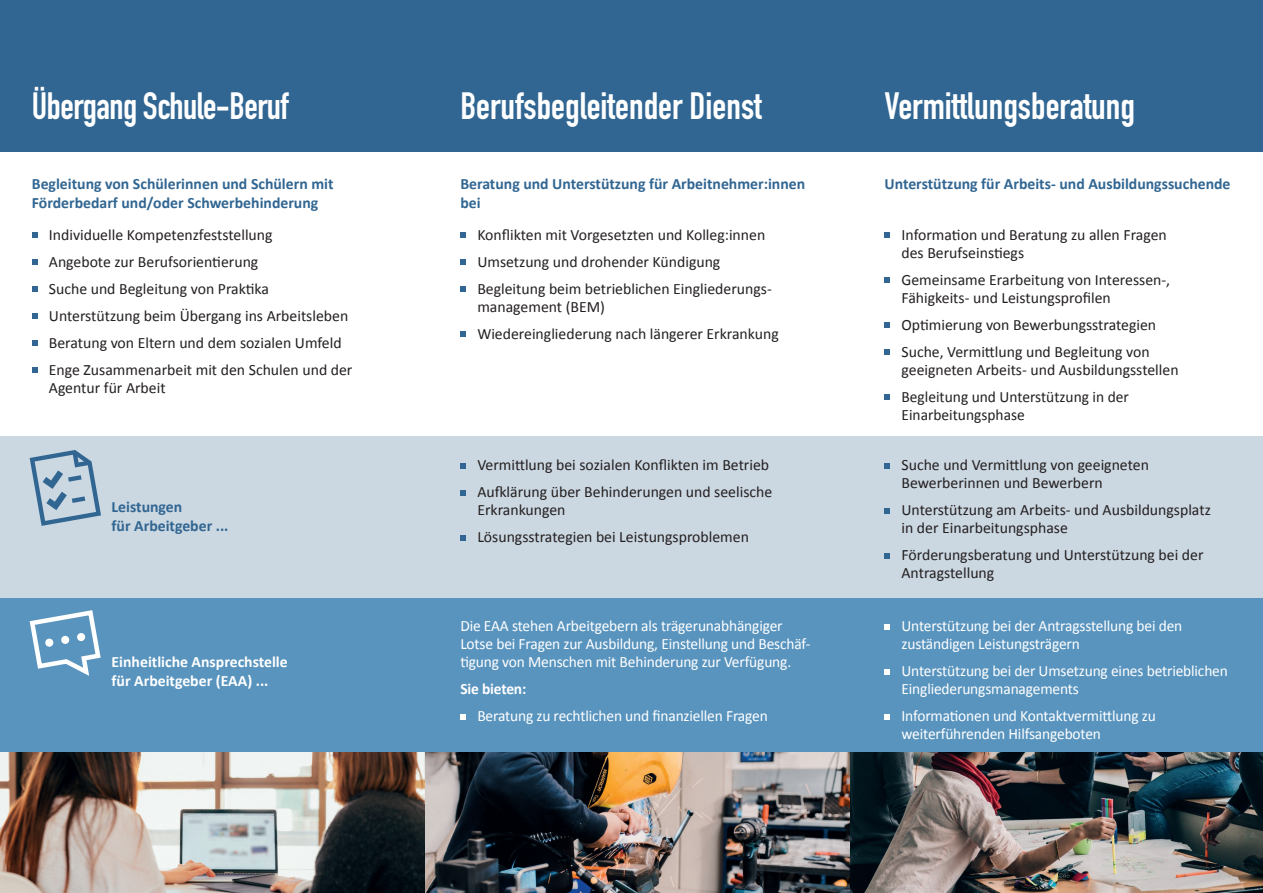
<style>
.page{position:relative;width:1263px;height:893px;background:#fff}
.page>*{position:absolute;margin:0;border:0;box-sizing:border-box;transform-origin:0 0}
.t1{font:700 37.5px "DIN Condensed";color:#fff}
.t2{font:15.75px/27px "Calibri";color:#231f20}
.t3{font:15.75px/18px "Calibri";letter-spacing:-.01em;color:#fff}
.t4{font:700 15.75px/18.9px "Calibri";color:#316692}
.t5{font:700 15.75px/18.9px "Calibri";color:#fff}
</style>
<div class="page">
<div style="left:0;top:0;width:1263px;height:152px;background:#316692"></div>
<svg style="left:32px;top:233px;width:5px;height:5px"></svg>
<svg style="left:32px;top:260px;width:5px;height:5px"></svg>
<svg style="left:32px;top:287px;width:5px;height:5px"></svg>
<svg style="left:32px;top:314px;width:5px;height:5px"></svg>
<svg style="left:32px;top:341px;width:5px;height:5px"></svg>
<svg style="left:32px;top:368px;width:5px;height:5px"></svg>
<svg style="left:460px;top:233px;width:5px;height:5px"></svg>
<svg style="left:460px;top:260px;width:5px;height:5px"></svg>
<svg style="left:460px;top:287px;width:5px;height:5px"></svg>
<svg style="left:460px;top:332px;width:5px;height:5px"></svg>
<svg style="left:884px;top:233px;width:6px;height:5px"></svg>
<svg style="left:884px;top:278px;width:6px;height:5px"></svg>
<svg style="left:884px;top:323px;width:6px;height:5px"></svg>
<svg style="left:884px;top:350px;width:6px;height:5px"></svg>
<svg style="left:884px;top:395px;width:6px;height:5px"></svg>
<div style="left:0;top:437px;width:1263px;height:206px;background:#cbd7e1"></div>
<svg style="left:884px;top:463px;width:6px;height:5px"></svg>
<svg style="left:884px;top:508px;width:6px;height:5px"></svg>
<svg style="left:884px;top:553px;width:6px;height:5px"></svg>
<svg style="left:460px;top:463px;width:5px;height:5px"></svg>
<svg style="left:460px;top:490px;width:5px;height:5px"></svg>
<svg style="left:460px;top:535px;width:5px;height:5px"></svg>
<svg style="left:30px;top:450px;width:71px;height:76px"></svg>
<div style="left:0;top:598px;width:1263px;height:156px;background:#5994be"></div>
<svg style="left:460px;top:715px;width:5px;height:5px"></svg>
<svg style="left:884px;top:625px;width:6px;height:5px"></svg>
<svg style="left:884px;top:670px;width:6px;height:5px"></svg>
<svg style="left:884px;top:715px;width:6px;height:5px"></svg>
<svg style="left:29px;top:610px;width:72px;height:66px"></svg>
<img style="left:0;top:753px;width:425px;height:140px">
<img style="left:425px;top:753px;width:425px;height:140px">
<img style="left:850px;top:753px;width:413px;height:140px">
<h1 class="t1" style="left:32px;top:81px;width:258px">Übergang Schule-Beruf</h1>
<h1 class="t1" style="left:460px;top:81px;width:303px">Berufsbegleitender Dienst</h1>
<h1 class="t1" style="left:884px;top:81px;width:252px">Vermittlungsberatung</h1>
<p class="t4" style="left:32px;top:174px;width:303px">Begleitung von Schülerinnen und Schülern mit<br>Förderbedarf und/oder Schwerbehinderung</p>
<p class="t4" style="left:460px;top:174px;width:346px">Beratung und Unterstützung für Arbeitnehmer:innen bei</p>
<p class="t4" style="left:884px;top:174px;width:347px">Unterstützung für Arbeits- und Ausbildungssuchende</p>
<p class="t2" style="left:49px;top:220px;width:305px">Individuelle Kompetenzfeststellung<br>Angebote zur Berufsorientierung<br>Suche und Begleitung von Praktika Unterstützung beim Übergang ins Arbeitsleben Beratung von Eltern und dem sozialen Umfeld Enge Zusammenarbeit mit den Schulen und der</p>
<p class="t2" style="left:49px;top:373px;width:118px">Agentur für Arbeit</p>
<p class="t4" style="left:112px;top:497px;width:118px">Leistungen<br>für Arbeitgeber ...</p>
<p class="t5" style="left:112px;top:652px;width:178px">Einheitliche Ansprechstelle für Arbeitgeber (EAA) ...</p>
<p class="t2" style="left:477px;top:220px;width:296px">Konflikten mit Vorgesetzten und Kolleg:innen<br>Umsetzung und drohender Kündigung<br>Begleitung beim betrieblichen Eingliederungs-</p>
<p class="t2" style="left:477px;top:292px;width:303px">management (BEM)<br>Wiedereingliederung nach längerer Erkrankung</p>
<p class="t2" style="left:477px;top:451px;width:296px">Vermittlung bei sozialen Konflikten im Betrieb<br>Aufklärung über Behinderungen und seelische</p>
<p class="t2" style="left:477px;top:496px;width:273px">Erkrankungen<br>Lösungsstrategien bei Leistungsproblemen</p>
<p class="t3" style="left:460px;top:617px;width:352px">Die EAA stehen Arbeitgebern als trägerunabhängiger<br>Lotse bei Fragen zur Ausbildung, Einstellung und Beschäf&shy;tigung von Menschen mit Behinderung zur Verfügung.</p>
<p class="t5" style="left:460px;top:679px;width:68px">Sie bieten:</p>
<p class="t3" style="left:477px;top:707px;width:292px">Beratung zu rechtlichen und finanziellen Fragen</p>
<p class="t2" style="left:901px;top:225px;width:267px;line-height:18px">Information und Beratung zu allen Fragen des Berufseinstiegs</p>
<p class="t2" style="left:901px;top:270px;width:270px;line-height:18px">Gemeinsame Erarbeitung von Interessen-,<br>Fähigkeits- und Leistungsprofilen</p>
<p class="t2" style="left:901px;top:310px;width:256px">Optimierung von Bewerbungsstrategien<br>Suche, Vermittlung und Begleitung von</p>
<p class="t2" style="left:901px;top:355px;width:279px">geeigneten Arbeits- und Ausbildungsstellen<br>Begleitung und Unterstützung in der</p>
<p class="t2" style="left:901px;top:400px;width:125px">Einarbeitungsphase</p>
<p class="t2" style="left:901px;top:455px;width:249px;line-height:18px">Suche und Vermittlung von geeigneten<br>Bewerberinnen und Bewerbern</p>
<p class="t2" style="left:901px;top:500px;width:311px;line-height:18px">Unterstützung am Arbeits- und Ausbildungsplatz in der Einarbeitungsphase</p>
<p class="t2" style="left:901px;top:545px;width:303px;line-height:18px">Förderungsberatung und Unterstützung bei der<br>Antragstellung</p>
<p class="t3" style="left:901px;top:617px;width:282px">Unterstützung bei der Antragsstellung bei den zuständigen Leistungsträgern</p>
<p class="t3" style="left:901px;top:662px;width:328px">Unterstützung bei der Umsetzung eines betrieblichen<br>Eingliederungsmanagements</p>
<p class="t3" style="left:901px;top:707px;width:256px">Informationen und Kontaktvermittlung zu weiterführenden Hilfsangeboten</p>
</div>
